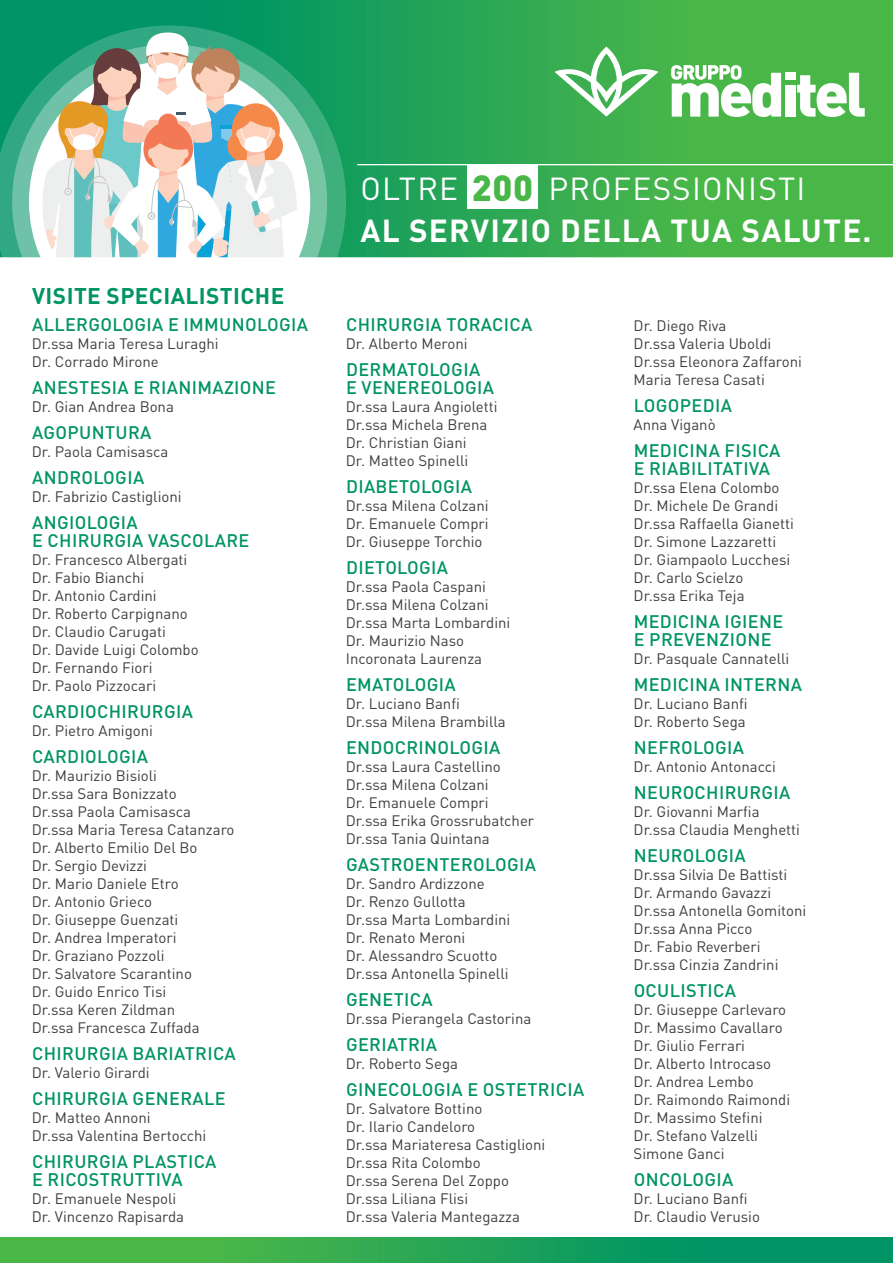
<style>
.page{position:relative;width:893px;height:1263px;background:#fff}
.page>*{position:absolute;margin:0;border:0;box-sizing:border-box;transform-origin:0 0}
.t1{font:700 31.5px/42.2px "DIN Pro";letter-spacing:.04em;color:#fff}
.t2{font:700 22.5px "DIN Pro";letter-spacing:.02em;color:#019464}
.t3{font:500 18px/18px "DIN Pro";letter-spacing:.02em;color:#019464}
.t4{font:15px/18px "DIN Pro";color:#3e3e3f}
.s1{font-weight:400}
.s2{font-weight:900;font-size:36px;color:#49b748}
</style>
<div class="page">
<div style="left:0;top:1237px;width:893px;height:26px;background:linear-gradient(to right,#57bd43,#008e69)"></div>
<div style="left:0;top:0;width:893px;height:259px;background:linear-gradient(to right,#008d69,#56bd44)"></div>
<svg style="left:0;top:25px;width:346px;height:232px;background:#1a9f6b"></svg>
<svg style="left:12px;top:44px;width:315px;height:213px;background:#3eae84"></svg>
<svg style="left:29px;top:61px;width:281px;height:196px"></svg>
<svg style="left:42px;top:33px;width:255px;height:224px"></svg>
<svg style="left:555px;top:47px;width:103px;height:70px"></svg>
<svg style="left:797px;top:73px;width:68px;height:44px"></svg>
<div style="left:785px;top:85px;width:10px;height:32px;background:#fff"></div>
<svg style="left:671px;top:65px;width:110px;height:53px"></svg>
<div style="left:785px;top:72px;width:10px;height:8px;background:#fff"></div>
<hr style="left:357px;top:164px;width:536px;height:1px;background:#fff">
<div style="left:468px;top:165px;width:70px;height:44px;background:#fff"></div>
<hr style="left:0;top:257px;width:893px;height:3px;background:#fff">
<h2 class="t2" style="left:32px;top:277px;width:254px">VISITE SPECIALISTICHE</h2>
<p class="t3" style="left:32px;top:313px;width:277px">ALLERGOLOGIA E IMMUNOLOGIA</p>
<p class="t4" style="left:32px;top:333px;width:188px">Dr.ssa Maria Teresa Luraghi<br>Dr. Corrado Mirone</p>
<p class="t3" style="left:32px;top:376px;width:246px">ANESTESIA E RIANIMAZIONE</p>
<p class="t4" style="left:32px;top:396px;width:144px">Dr. Gian Andrea Bona</p>
<p class="t3" style="left:32px;top:421px;width:121px">AGOPUNTURA</p>
<p class="t4" style="left:32px;top:441px;width:138px">Dr. Paola Camisasca</p>
<p class="t3" style="left:32px;top:466px;width:114px">ANDROLOGIA</p>
<p class="t4" style="left:32px;top:486px;width:151px">Dr. Fabrizio Castiglioni</p>
<p class="t3" style="left:32px;top:511px;width:219px">ANGIOLOGIA<br>E CHIRURGIA VASCOLARE</p>
<p class="t4" style="left:32px;top:549px;width:168px">Dr. Francesco Albergati<br>Dr. Fabio Bianchi<br>Dr. Antonio Cardini<br>Dr. Roberto Carpignano<br>Dr. Claudio Carugati<br>Dr. Davide Luigi Colombo<br>Dr. Fernando Fiori<br>Dr. Paolo Pizzocari</p>
<p class="t3" style="left:32px;top:700px;width:162px">CARDIOCHIRURGIA</p>
<p class="t4" style="left:32px;top:720px;width:123px">Dr. Pietro Amigoni</p>
<p class="t3" style="left:32px;top:745px;width:118px">CARDIOLOGIA</p>
<p class="t4" style="left:32px;top:765px;width:204px">Dr. Maurizio Bisioli<br>Dr.ssa Sara Bonizzato<br>Dr.ssa Paola Camisasca<br>Dr.ssa Maria Teresa Catanzaro<br>Dr. Alberto Emilio Del Bo<br>Dr. Sergio Devizzi<br>Dr. Mario Daniele Etro<br>Dr. Antonio Grieco<br>Dr. Giuseppe Guenzati<br>Dr. Andrea Imperatori<br>Dr. Graziano Pozzoli<br>Dr. Salvatore Scarantino<br>Dr. Guido Enrico Tisi<br>Dr.ssa Keren Zildman<br>Dr.ssa Francesca Zuffada</p>
<p class="t3" style="left:32px;top:1042px;width:205px">CHIRURGIA BARIATRICA</p>
<p class="t4" style="left:32px;top:1062px;width:119px">Dr. Valerio Girardi</p>
<p class="t3" style="left:32px;top:1087px;width:195px">CHIRURGIA GENERALE</p>
<p class="t4" style="left:32px;top:1107px;width:176px">Dr. Matteo Annoni<br>Dr.ssa Valentina Bertocchi</p>
<p class="t3" style="left:32px;top:1150px;width:186px">CHIRURGIA PLASTICA<br>E RICOSTRUTTIVA</p>
<p class="t4" style="left:32px;top:1188px;width:154px">Dr. Emanuele Nespoli<br>Dr. Vincenzo Rapisarda</p>
<h1 class="t1" style="left:360px;top:163px;width:513px"><span class="s1">OLTRE</span> <span class="s2">200</span> <span class="s1">PROFESSIONISTI<br></span>AL SERVIZIo DELLA TUA SALUTE.</h1>
<p class="t3" style="left:346px;top:314px;width:188px">CHIRURGIA TORACICA</p>
<p class="t4" style="left:346px;top:333px;width:123px">Dr. Alberto Meroni</p>
<p class="t3" style="left:346px;top:359px;width:150px">DERMATOLOGIA<br>E VENEREOLOGIA</p>
<p class="t4" style="left:346px;top:396px;width:153px">Dr.ssa Laura Angioletti<br>Dr.ssa Michela Brena<br>Dr. Christian Giani<br>Dr. Matteo Spinelli</p>
<p class="t3" style="left:346px;top:476px;width:128px">DIABETOLOGIA</p>
<p class="t4" style="left:346px;top:495px;width:144px;text-align:justify">Dr.ssa Milena Colzani Dr. Emanuele Compri Dr. Giuseppe Torchio</p>
<p class="t3" style="left:346px;top:557px;width:104px">DIETOLOGIA</p>
<p class="t4" style="left:346px;top:576px;width:166px">Dr.ssa Paola Caspani<br>Dr.ssa Milena Colzani<br>Dr.ssa Marta Lombardini<br>Dr. Maurizio Naso<br>Incoronata Laurenza</p>
<p class="t3" style="left:346px;top:674px;width:111px">EMATOLOGIA</p>
<p class="t4" style="left:346px;top:693px;width:161px">Dr. Luciano Banfi<br>Dr.ssa Milena Brambilla</p>
<p class="t3" style="left:346px;top:737px;width:156px">ENDOCRINOLOGIA</p>
<p class="t4" style="left:346px;top:756px;width:190px">Dr.ssa Laura Castellino<br>Dr.ssa Milena Colzani<br>Dr. Emanuele Compri<br>Dr.ssa Erika Grossrubatcher<br>Dr.ssa Tania Quintana</p>
<p class="t3" style="left:346px;top:854px;width:191px">GASTROENTEROLOGIA</p>
<p class="t4" style="left:346px;top:873px;width:166px">Dr. Sandro Ardizzone<br>Dr. Renzo Gullotta<br>Dr.ssa Marta Lombardini<br>Dr. Renato Meroni<br>Dr. Alessandro Scuotto<br>Dr.ssa Antonella Spinelli</p>
<p class="t3" style="left:346px;top:989px;width:88px">GENETICA</p>
<p class="t4" style="left:346px;top:1008px;width:187px">Dr.ssa Pierangela Castorina</p>
<p class="t3" style="left:346px;top:1034px;width:93px">GERIATRIA</p>
<p class="t4" style="left:346px;top:1053px;width:114px">Dr. Roberto Sega</p>
<p class="t3" style="left:346px;top:1079px;width:240px">GINECOLOGIA E OSTETRICIA</p>
<p class="t4" style="left:346px;top:1098px;width:201px">Dr. Salvatore Bottino<br>Dr. Ilario Candeloro<br>Dr.ssa Mariateresa Castiglioni<br>Dr.ssa Rita Colombo<br>Dr.ssa Serena Del Zoppo<br>Dr.ssa Liliana Flisi<br>Dr.ssa Valeria Mantegazza</p>
<p class="t4" style="left:634px;top:315px;width:170px">Dr. Diego Riva<br>Dr.ssa Valeria Uboldi<br>Dr.ssa Eleonora Zaffaroni<br>Maria Teresa Casati</p>
<p class="t3" style="left:634px;top:394px;width:100px">LOGOPEDIA</p>
<p class="t4" style="left:634px;top:414px;width:84px">Anna Viganò</p>
<p class="t3" style="left:634px;top:439px;width:148px">MEDICINA FISICA<br>E RIABILITATIVA</p>
<p class="t4" style="left:634px;top:477px;width:162px">Dr.ssa Elena Colombo<br>Dr. Michele De Grandi<br>Dr.ssa Raffaella Gianetti<br>Dr. Simone Lazzaretti<br>Dr. Giampaolo Lucchesi<br>Dr. Carlo Scielzo<br>Dr.ssa Erika Teja</p>
<p class="t3" style="left:634px;top:610px;width:151px">MEDICINA IGIENE<br>E PREVENZIONE</p>
<p class="t4" style="left:634px;top:648px;width:157px">Dr. Pasquale Cannatelli</p>
<p class="t3" style="left:634px;top:673px;width:170px">MEDICINA INTERNA</p>
<p class="t4" style="left:634px;top:693px;width:115px">Dr. Luciano Banfi<br>Dr. Roberto Sega</p>
<p class="t3" style="left:634px;top:736px;width:112px">NEFROLOGIA</p>
<p class="t4" style="left:634px;top:756px;width:144px">Dr. Antonio Antonacci</p>
<p class="t3" style="left:634px;top:781px;width:158px">NEUROCHIRURGIA</p>
<p class="t4" style="left:634px;top:801px;width:168px">Dr. Giovanni Marfia<br>Dr.ssa Claudia Menghetti</p>
<p class="t3" style="left:634px;top:844px;width:113px">NEUROLOGIA</p>
<p class="t4" style="left:634px;top:864px;width:174px">Dr.ssa Silvia De Battisti<br>Dr. Armando Gavazzi<br>Dr.ssa Antonella Gomitoni<br>Dr.ssa Anna Picco<br>Dr. Fabio Reverberi<br>Dr.ssa Cinzia Zandrini</p>
<p class="t3" style="left:634px;top:979px;width:104px">OCULISTICA</p>
<p class="t4" style="left:634px;top:999px;width:158px">Dr. Giuseppe Carlevaro<br>Dr. Massimo Cavallaro<br>Dr. Giulio Ferrari<br>Dr. Alberto Introcaso<br>Dr. Andrea Lembo<br>Dr. Raimondo Raimondi<br>Dr. Massimo Stefini<br>Dr. Stefano Valzelli<br>Simone Ganci</p>
<p class="t3" style="left:634px;top:1168px;width:101px">ONCOLOGIA</p>
<p class="t4" style="left:634px;top:1188px;width:128px">Dr. Luciano Banfi<br>Dr. Claudio Verusio</p>
</div>
